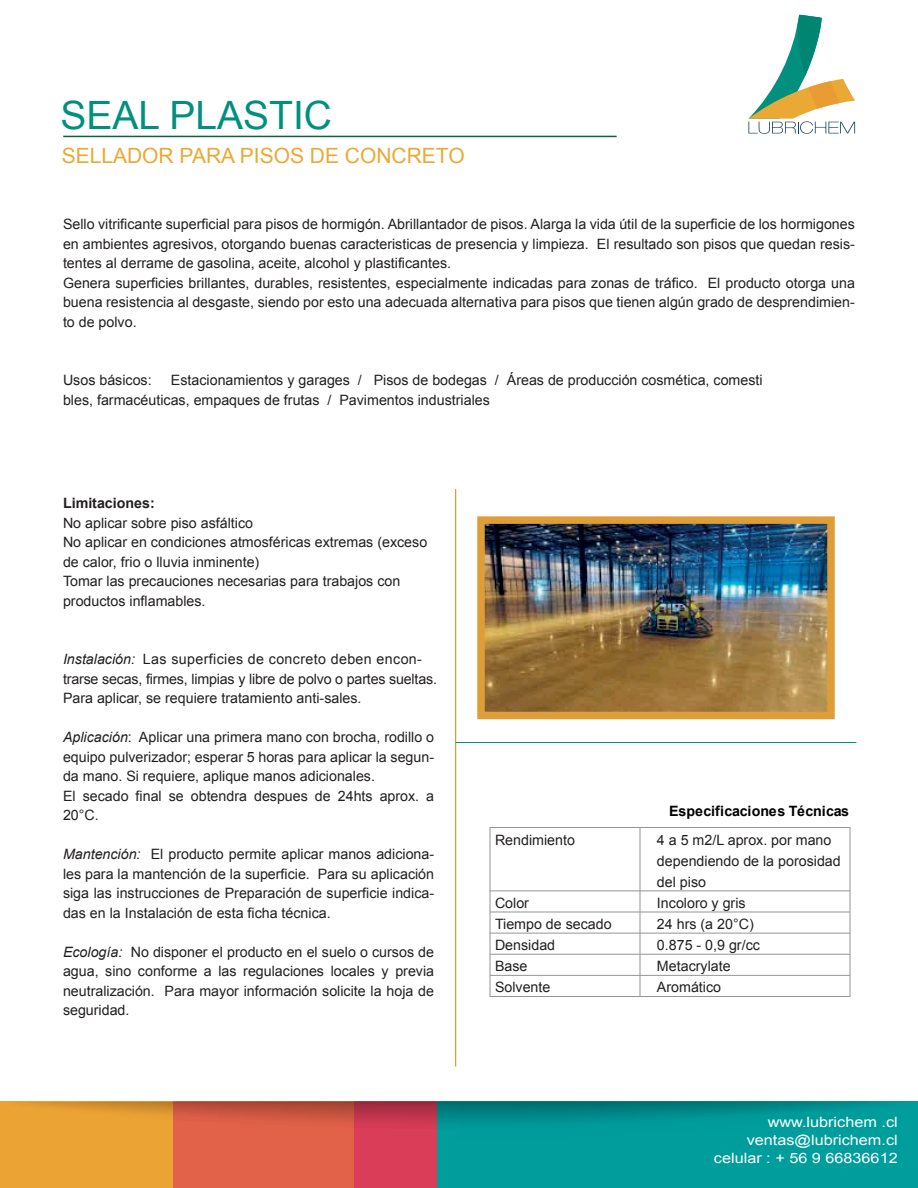
<style>
.page{position:relative;width:918px;height:1188px;background:#fff}
.page>*{position:absolute;margin:0;border:0;box-sizing:border-box;transform-origin:0 0}
.t1{font:39px "Arial";color:#00907d}
.t2{font:21px "Arial";color:#eaa934}
.t3{font:14.25px/19.5px "Arial";color:#231f20}
.t4{font:14.25px/18px "Arial";color:#fff;text-align:right;scale:1.14 1}
.t5{font:700 14.25px "Arial";letter-spacing:-.005em;color:#000001}
.t6{font:700 14.25px "Arial";color:#231f20}
.s1{font-style:italic}
</style>
<div class="page">
<div style="left:0;top:1101px;width:174px;height:87px;background:#eba334"></div>
<div style="left:174px;top:1101px;width:180px;height:87px;background:#e16149"></div>
<div style="left:354px;top:1101px;width:167px;height:87px;background:#d93d58"></div>
<div style="left:437px;top:1101px;width:481px;height:87px;background:#009d9d"></div>
<svg style="left:27px;top:1101px;width:858px;height:38px"></svg>
<svg style="left:748px;top:15px;width:107px;height:119px"></svg>
<hr style="left:63px;top:136px;width:554px;height:1px;background:#0a633a">
<hr style="left:455px;top:489px;width:1px;height:577px;background:#df9d37">
<hr style="left:456px;top:742px;width:400px;height:1px;background:#009292">
<div style="left:490px;top:827px;width:360px;height:170px;border:1px solid #939598"></div>
<hr style="left:490px;top:975px;width:360px;height:1px;background:#939598">
<hr style="left:490px;top:954px;width:360px;height:1px;background:#939598">
<hr style="left:490px;top:933px;width:360px;height:1px;background:#939598">
<hr style="left:490px;top:912px;width:360px;height:1px;background:#939598">
<hr style="left:490px;top:891px;width:360px;height:1px;background:#939598">
<hr style="left:640px;top:828px;width:1px;height:169px;background:#939598">
<img style="left:486px;top:525px;width:340px;height:185px">
<div style="left:477px;top:516px;width:358px;height:203px;border:8px solid #df9d37"></div>
<h1 class="t1" style="left:60px;top:90px;width:273px">SEAL PLASTIC</h1>
<h2 class="t2" style="left:62px;top:142px;width:405px">SELLADOR PARA PISOS DE CONCRETO</h2>
<p class="t3" style="left:63px;top:215px;width:793px">Sello vitrificante superficial para pisos de hormigón. Abrillantador de pisos. Alarga la vida útil de la superficie de los hormigones en ambientes agresivos, otorgando buenas caracteristicas de presencia y limpieza. El resultado son pisos que quedan resis&shy;tentes al derrame de gasolina, aceite, alcohol y plastificantes.<br>Genera superficies brillantes, durables, resistentes, especialmente indicadas para zonas de tráfico. El producto otorga una buena resistencia al desgaste, siendo por esto una adecuada alternativa para pisos que tienen algún grado de desprendimien&shy;to de polvo.</p>
<p class="t3" style="left:63px;top:371px;width:701px;text-indent:108px">Estacionamientos y garages / Pisos de bodegas / Áreas de producción cosmética, comesti bles, farmacéuticas, empaques de frutas / Pavimentos industriales</p>
<p class="t3" style="left:63px;top:371px;width:90px">Usos básicos:</p>
<p class="t6" style="left:63px;top:494px;width:93px">Limitaciones:</p>
<p class="t3" style="left:63px;top:513px;width:366px">No aplicar sobre piso asfáltico<br>No aplicar en condiciones atmosféricas extremas (exceso de calor, frio o lluvia inminente)<br>Tomar las precauciones necesarias para trabajos con productos inflamables.</p>
<p class="t3" style="left:63px;top:650px;width:376px"><span class="s1">Instalación:</span> Las superficies de concreto deben encon&shy;trarse secas, firmes, limpias y libre de polvo o partes sueltas.<br>Para aplicar, se requiere tratamiento anti-sales.</p>
<p class="t3" style="left:63px;top:728px;width:373px"><span class="s1">Aplicación</span>: Aplicar una primera mano con brocha, rodillo o equipo pulverizador; esperar 5 horas para aplicar la segun&shy;da mano. Si requiere, aplique manos adicionales.<br>El secado final se obtendra despues de 24hts aprox. a 20°C.</p>
<p class="t3" style="left:63px;top:845px;width:373px;text-align:justify"><span class="s1">Mantención:</span> El producto permite aplicar manos adiciona&shy;les para la mantención de la superficie. Para su aplicación siga las instrucciones de Preparación de superficie indica&shy;das en la Instalación de esta ficha técnica.</p>
<p class="t3" style="left:63px;top:942px;width:373px;text-align:justify"><span class="s1">Ecología:</span> No disponer el producto en el suelo o cursos de agua, sino conforme a las regulaciones locales y previa neutralización. Para mayor información solicite la hoja de seguridad.</p>
<p class="t5" style="left:669px;top:802px;width:182px">Especificaciones Técnicas</p>
<p class="t3" style="left:495px;top:830px;width:81px">Rendimiento</p>
<p class="t3" style="left:657px;top:830px;width:185px;line-height:21px">4 a 5 m2/L aprox. por mano dependiendo de la porosidad del piso</p>
<p class="t3" style="left:495px;top:893px;width:36px">Color</p>
<p class="t3" style="left:657px;top:893px;width:90px">Incoloro y gris</p>
<p class="t3" style="left:495px;top:914px;width:118px">Tiempo de secado</p>
<p class="t3" style="left:657px;top:914px;width:98px">24 hrs (a 20°C)</p>
<p class="t3" style="left:495px;top:935px;width:62px">Densidad</p>
<p class="t3" style="left:657px;top:935px;width:104px">0.875 - 0,9 gr/cc</p>
<p class="t3" style="left:495px;top:956px;width:34px">Base</p>
<p class="t3" style="left:657px;top:956px;width:75px">Metacrylate</p>
<p class="t3" style="left:495px;top:977px;width:57px">Solvente</p>
<p class="t3" style="left:657px;top:977px;width:66px">Aromático</p>
<p class="t4" style="left:714px;top:1113px;width:163px">www.lubrichem .cl ventas@lubrichem.cl celular : + 56 9 66836612</p>
</div>
